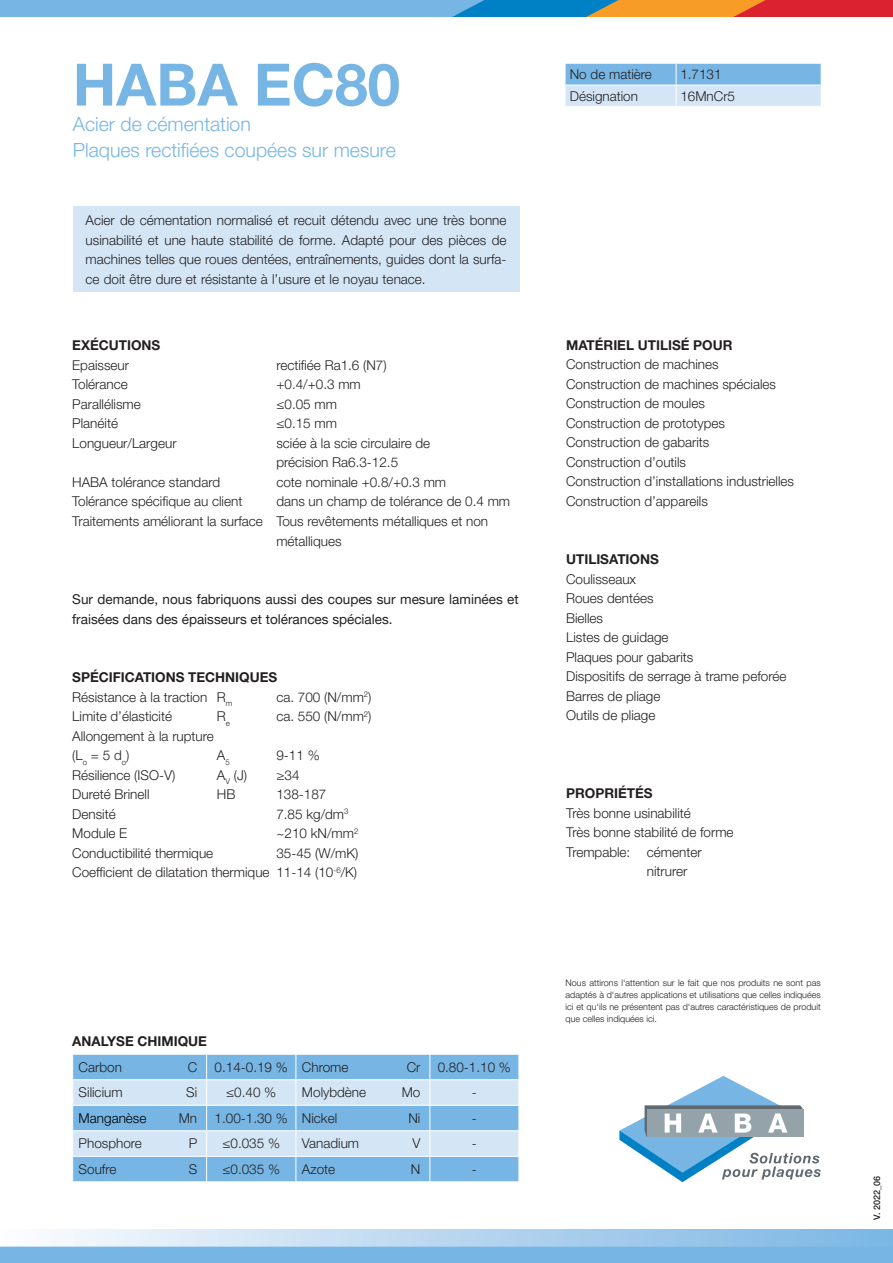
<style>
.page{position:relative;width:893px;height:1263px;background:#fff}
.page>*{position:absolute;margin:0;border:0;box-sizing:border-box;transform-origin:0 0}
.t1{font:700 58.5px "Helvetica Neue LT Pro";color:#77b6e4}
.t2{font:300 19.5px "Helvetica Neue LT Pro";color:#77b6e4}
.t3{font:300 13.5px/19.5px "Helvetica Neue LT Pro";color:#231f20;text-align:justify}
.t4{font:13.5px/19.5px "Helvetica Neue LT Pro";color:#231f20}
.t5{font:700 13.5px "Helvetica Neue LT Pro";color:#231f20}
.t6{font:300 13.5px "Helvetica Neue LT Pro";color:#000}
.t7{font:300 9px/12px "Helvetica Neue LT Pro";color:#231f20;text-align:justify}
.t8{font:500 9px "Helvetica Neue LT Pro";color:#231f20}
</style>
<div class="page">
<div style="left:0;top:1229px;width:893px;height:34px;background:linear-gradient(to right,#fbfbfd,#7ab5e3)"></div>
<div style="left:0;top:1246px;width:893px;height:17px;background:#77b6e4"></div>
<div style="left:0;top:0;width:893px;height:17px;background:#db2230"></div>
<svg style="left:0;top:0;width:766px;height:17px;background:#7da4b6"></svg>
<div style="left:73px;top:207px;width:446px;height:85px;background:#d4e6f6"></div>
<svg style="left:566px;top:64px;width:255px;height:42px;background:#a8cfed"></svg>
<svg style="left:72px;top:1054px;width:447px;height:127px;background:#a1cbec"></svg>
<svg style="left:619px;top:1076px;width:202px;height:106px"></svg>
<p class="t1" style="left:73px;top:49px;width:329px">HABA EC80</p>
<p class="t2" style="left:73px;top:112px;width:180px">Acier de cémentation</p>
<p class="t2" style="left:73px;top:138px;width:324px">Plaques rectifiées coupées sur mesure</p>
<p class="t3" style="left:86px;top:210px;width:422px">Acier de cémentation normalisé et recuit détendu avec une très bonne usinabilité et une haute stabilité de forme. Adapté pour des pièces de machines telles que roues dentées, entraînements, guides dont la surfa&shy;ce doit être dure et résistante à l’usure et le noyau tenace.</p>
<p class="t5" style="left:72px;top:337px;width:90px">EXÉCUTIONS</p>
<p class="t3" style="left:72px;top:355px;width:58px">Epaisseur</p>
<p class="t3" style="left:276px;top:355px;width:112px">rectifiée Ra1.6 (N7)</p>
<p class="t3" style="left:72px;top:375px;width:57px">Tolérance</p>
<p class="t3" style="left:276px;top:375px;width:86px">+0.4/+0.3 mm</p>
<p class="t3" style="left:72px;top:394px;width:70px">Parallélisme</p>
<p class="t3" style="left:276px;top:394px;width:62px">≤0.05 mm</p>
<p class="t3" style="left:72px;top:414px;width:47px">Planéité</p>
<p class="t3" style="left:276px;top:414px;width:62px">≤0.15 mm</p>
<p class="t3" style="left:72px;top:433px;width:106px">Longueur/Largeur</p>
<p class="t3" style="left:276px;top:433px;width:155px">sciée à la scie circulaire de</p>
<p class="t3" style="left:276px;top:453px;width:123px">précision Ra6.3-12.5</p>
<p class="t3" style="left:72px;top:472px;width:149px">HABA tolérance standard</p>
<p class="t3" style="left:276px;top:472px;width:171px">cote nominale +0.8/+0.3 mm</p>
<p class="t3" style="left:72px;top:492px;width:172px">Tolérance spécifique au client</p>
<p class="t3" style="left:276px;top:492px;width:235px">dans un champ de tolérance de 0.4 mm</p>
<p class="t3" style="left:72px;top:511px;width:417px">Traitements améliorant la surface Tous revêtements métalliques et non</p>
<p class="t3" style="left:276px;top:531px;width:67px">métalliques</p>
<p class="t4" style="left:72px;top:589px;width:448px">Sur demande, nous fabriquons aussi des coupes sur mesure laminées et fraisées dans des épaisseurs et tolérances spéciales.</p>
<p class="t5" style="left:72px;top:669px;width:206px">SPÉCIFICATIONS TECHNIQUES</p>
<p class="t3" style="left:72px;top:687px;width:162px">Résistance à la traction R<sub>m</sub></p>
<p class="t3" style="left:276px;top:687px;width:97px">ca. 700 (N/mm<sup>2</sup>)</p>
<p class="t3" style="left:72px;top:706px;width:101px">Limite d’élasticité</p>
<p class="t3" style="left:217px;top:706px;width:15px">R<sub>e</sub></p>
<p class="t3" style="left:276px;top:706px;width:97px">ca. 550 (N/mm<sup>2</sup>)</p>
<p class="t3" style="left:72px;top:726px;width:143px">Allongement à la rupture</p>
<p class="t3" style="left:72px;top:745px;width:59px">(L<sub>o</sub> = 5 d<sub>o</sub>)</p>
<p class="t3" style="left:217px;top:745px;width:14px">A<sub>5</sub></p>
<p class="t3" style="left:276px;top:745px;width:45px">9-11 %</p>
<p class="t3" style="left:72px;top:765px;width:105px">Résilience (ISO-V)</p>
<p class="t3" style="left:217px;top:765px;width:32px">A<sub>V</sub> (J)</p>
<p class="t3" style="left:276px;top:765px;width:25px">≥34</p>
<p class="t3" style="left:72px;top:784px;width:79px">Dureté Brinell</p>
<p class="t3" style="left:217px;top:784px;width:20px">HB</p>
<p class="t3" style="left:276px;top:784px;width:52px">138-187</p>
<p class="t3" style="left:72px;top:804px;width:45px">Densité</p>
<p class="t3" style="left:276px;top:804px;width:74px">7.85 kg/dm<sup>3</sup></p>
<p class="t3" style="left:72px;top:823px;width:57px">Module E</p>
<p class="t3" style="left:276px;top:823px;width:83px">~210 kN/mm<sup>2</sup></p>
<p class="t3" style="left:72px;top:843px;width:143px">Conductibilité thermique</p>
<p class="t3" style="left:276px;top:843px;width:84px">35-45 (W/mK)</p>
<p class="t3" style="left:72px;top:862px;width:286px">Coefficient de dilatation thermique 11-14 (10<sup>-6</sup>/K)</p>
<p class="t5" style="left:72px;top:1033px;width:136px">ANALYSE CHIMIQUE</p>
<p class="t3" style="left:79px;top:1057px;width:45px">Carbon</p>
<p class="t3" style="left:188px;top:1057px;width:11px">C</p>
<p class="t3" style="left:215px;top:1057px;width:75px">0.14-0.19 %</p>
<p class="t3" style="left:302px;top:1057px;width:48px">Chrome</p>
<p class="t3" style="left:407px;top:1057px;width:15px">Cr</p>
<p class="t3" style="left:438px;top:1057px;width:75px">0.80-1.10 %</p>
<p class="t3" style="left:79px;top:1082px;width:45px">Silicium</p>
<p class="t3" style="left:186px;top:1082px;width:13px">Si</p>
<p class="t3" style="left:226px;top:1082px;width:52px">≤0.40 %</p>
<p class="t3" style="left:302px;top:1082px;width:66px">Molybdène</p>
<p class="t3" style="left:402px;top:1082px;width:20px">Mo</p>
<p class="t3" style="left:472px;top:1082px;width:6px">-</p>
<p class="t6" style="left:79px;top:1110px;width:69px">Manganèse</p>
<p class="t3" style="left:179px;top:1108px;width:20px">Mn</p>
<p class="t3" style="left:215px;top:1108px;width:75px">1.00-1.30 %</p>
<p class="t3" style="left:302px;top:1108px;width:37px">Nickel</p>
<p class="t3" style="left:408px;top:1108px;width:14px">Ni</p>
<p class="t3" style="left:472px;top:1108px;width:6px">-</p>
<p class="t3" style="left:79px;top:1133px;width:65px">Phosphore</p>
<p class="t3" style="left:189px;top:1133px;width:10px">P</p>
<p class="t3" style="left:222px;top:1133px;width:59px">≤0.035 %</p>
<p class="t3" style="left:302px;top:1133px;width:59px">Vanadium</p>
<p class="t3" style="left:412px;top:1133px;width:10px">V</p>
<p class="t3" style="left:472px;top:1133px;width:6px">-</p>
<p class="t3" style="left:79px;top:1159px;width:39px">Soufre</p>
<p class="t3" style="left:189px;top:1159px;width:10px">S</p>
<p class="t3" style="left:222px;top:1159px;width:59px">≤0.035 %</p>
<p class="t3" style="left:302px;top:1159px;width:35px">Azote</p>
<p class="t3" style="left:411px;top:1159px;width:11px">N</p>
<p class="t3" style="left:472px;top:1159px;width:6px">-</p>
<p class="t3" style="left:570px;top:64px;width:84px">No de matière</p>
<p class="t3" style="left:680px;top:64px;width:43px">1.7131</p>
<p class="t3" style="left:570px;top:86px;width:70px">Désignation</p>
<p class="t3" style="left:680px;top:86px;width:56px">16MnCr5</p>
<p class="t5" style="left:566px;top:336px;width:168px">MATÉRIEL UTILISÉ POUR</p>
<p class="t3" style="left:566px;top:354px;width:154px">Construction de machines</p>
<p class="t3" style="left:566px;top:374px;width:212px">Construction de machines spéciales</p>
<p class="t3" style="left:566px;top:393px;width:140px">Construction de moules</p>
<p class="t3" style="left:566px;top:413px;width:161px">Construction de prototypes</p>
<p class="t3" style="left:566px;top:432px;width:145px">Construction de gabarits</p>
<p class="t3" style="left:566px;top:452px;width:122px">Construction d’outils</p>
<p class="t3" style="left:566px;top:471px;width:229px">Construction d’installations industrielles</p>
<p class="t3" style="left:566px;top:491px;width:143px">Construction d’appareils</p>
<p class="t5" style="left:566px;top:551px;width:94px">UTILISATIONS</p>
<p class="t3" style="left:566px;top:569px;width:71px">Coulisseaux</p>
<p class="t3" style="left:566px;top:588px;width:89px">Roues dentées</p>
<p class="t3" style="left:566px;top:608px;width:39px">Bielles</p>
<p class="t3" style="left:566px;top:627px;width:104px">Listes de guidage</p>
<p class="t3" style="left:566px;top:647px;width:129px">Plaques pour gabarits</p>
<p class="t3" style="left:566px;top:666px;width:222px">Dispositifs de serrage à trame peforée</p>
<p class="t3" style="left:566px;top:686px;width:96px">Barres de pliage</p>
<p class="t3" style="left:566px;top:705px;width:91px">Outils de pliage</p>
<p class="t5" style="left:566px;top:785px;width:88px">PROPRIÉTÉS</p>
<p class="t3" style="left:566px;top:803px;width:126px">Très bonne usinabilité</p>
<p class="t3" style="left:566px;top:822px;width:169px">Très bonne stabilité de forme</p>
<p class="t3" style="left:566px;top:842px;width:137px">Trempable: cémenter</p>
<p class="t3" style="left:647px;top:861px;width:42px">nitrurer</p>
<p class="t7" style="left:566px;top:976px;width:257px">Nous attirons l‘attention sur le fait que nos produits ne sont pas adaptés à d‘autres applications et utilisations que celles indiquées ici et qu‘ils ne présentent pas d‘autres caractéristiques de produit que celles indiquées ici.</p>
<p class="t8" style="left:872px;top:1220px;width:45px;rotate:-90deg">V. 2022_06</p>
</div>
